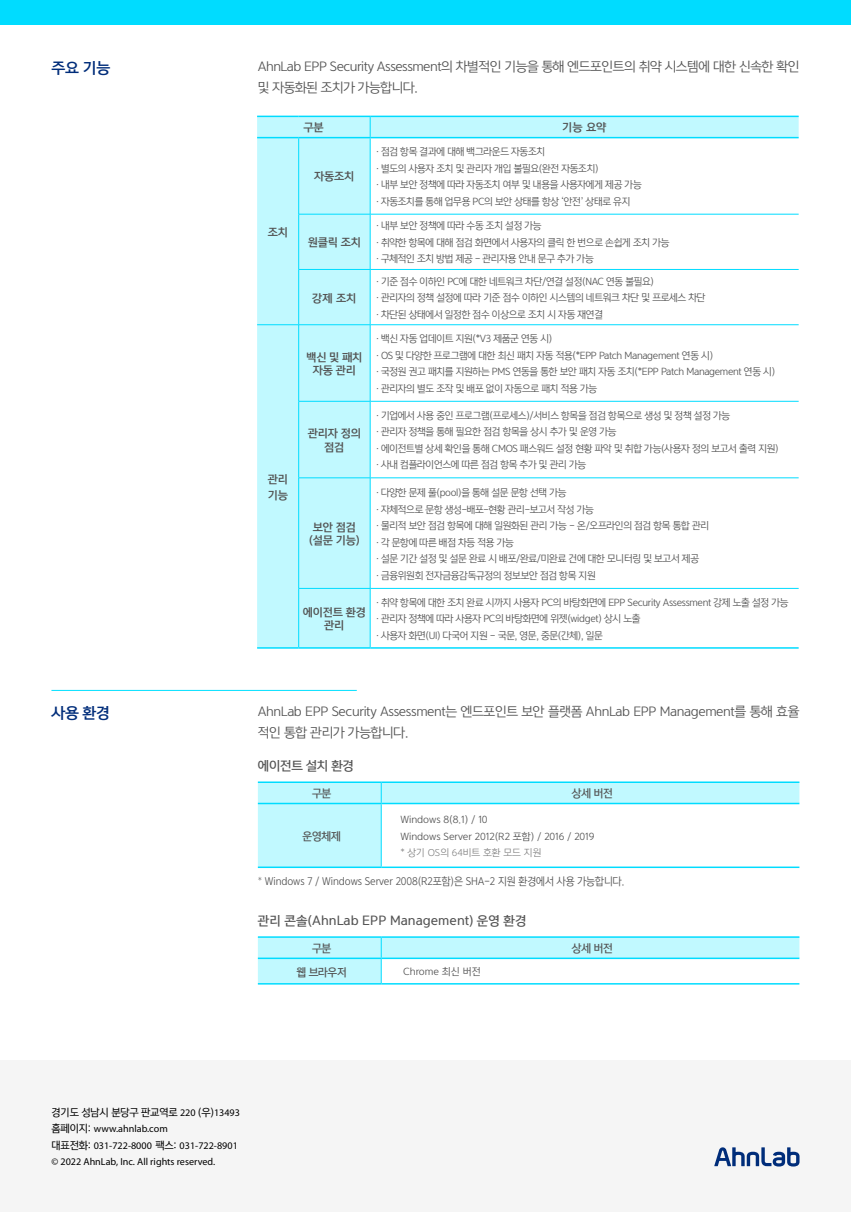
<style>
.page{position:relative;width:851px;height:1212px;background:#fff}
.page>*{position:absolute;margin:0;border:0;box-sizing:border-box;transform-origin:0 0}
.t1{font:14.25px "Yoon Gothic Pro 770";letter-spacing:-.025em;color:#002d7a}
.t2{font:12.75px/21px "Yoon Gothic Pro 740";letter-spacing:-.025em;color:#535353}
.t3{font:12px "Yoon Gothic Pro 760";color:#535353}
.t4{font:10.5px/13.5px "Yoon Gothic Pro 770";letter-spacing:-.03em;color:#535353;text-align:center}
.t5{font:10.5px "Yoon Gothic Pro 740";letter-spacing:-.005em;color:#535353;scale:.92 1}
.t6{font:10.5px "Yoon Gothic Pro 760";letter-spacing:-.03em;color:#535353}
.t7{font:10.2px/16.5px "Myriad Pro";color:#000}
.t8{font:10.2px "Yoon Gothic Pro 750";letter-spacing:-.025em;color:#000}
.t9{font:9.75px/16.5px "Yoon Gothic Pro 740";letter-spacing:-.03em;color:#535353}
.t10{font:9.75px/16.5px "Yoon Gothic Pro 740";color:#535353}
.t11{font:9.75px "Yoon Gothic Pro 730";color:#757575}
.s1{font-family:"Yoon Gothic Pro 720"}
.s2{font-family:"Myriad Pro"}
.s3{font-family:"Yoon Gothic Pro 750"}
</style>
<div class="page">
<hr style="left:51px;top:690px;width:306px;height:1px;background:#00e0ff">
<div style="left:258px;top:783px;width:541px;height:83px;background:#c1f9ff"></div>
<div style="left:381px;top:803px;width:418px;height:64px;background:#fff"></div>
<hr style="left:258px;top:781px;width:123px;height:2px;background:#00dcff">
<svg style="left:381px;top:783px;width:1px;height:20px"></svg>
<hr style="left:381px;top:781px;width:418px;height:2px;background:#00dcff">
<hr style="left:258px;top:803px;width:123px;height:1px;background:#00dcff">
<hr style="left:258px;top:866px;width:123px;height:2px;background:#00dcff">
<hr style="left:381px;top:804px;width:1px;height:62px;background:#00dcff">
<hr style="left:381px;top:803px;width:418px;height:1px;background:#00dcff">
<hr style="left:381px;top:866px;width:418px;height:2px;background:#00dcff">
<hr style="left:258px;top:936px;width:123px;height:2px;background:#00dcff">
<hr style="left:381px;top:936px;width:418px;height:2px;background:#00dcff">
<svg style="left:258px;top:937px;width:541px;height:47px"></svg>
<hr style="left:381px;top:957px;width:418px;height:2px;background:#00dcff">
<hr style="left:381px;top:983px;width:418px;height:1px;background:#00dcff">
<div style="left:257px;top:117px;width:541px;height:530px;background:#c1f9ff"></div>
<svg style="left:371px;top:138px;width:427px;height:509px"></svg>
<div style="left:370px;top:478px;width:428px;height:110px;background:#fff"></div>
<hr style="left:257px;top:116px;width:41px;height:1px;background:#00dcff">
<hr style="left:298px;top:116px;width:72px;height:1px;background:#00dcff">
<svg style="left:370px;top:117px;width:1px;height:20px"></svg>
<hr style="left:370px;top:116px;width:428px;height:1px;background:#00dcff">
<hr style="left:257px;top:137px;width:41px;height:1px;background:#00dcff">
<hr style="left:298px;top:138px;width:1px;height:76px;background:#00dcff">
<hr style="left:298px;top:137px;width:72px;height:1px;background:#00dcff">
<hr style="left:370px;top:138px;width:1px;height:76px;background:#00dcff">
<hr style="left:370px;top:137px;width:428px;height:1px;background:#00dcff">
<hr style="left:298px;top:214px;width:1px;height:55px;background:#00dcff">
<hr style="left:298px;top:214px;width:72px;height:1px;background:#00dcff">
<hr style="left:370px;top:214px;width:1px;height:55px;background:#00dcff">
<hr style="left:370px;top:214px;width:428px;height:1px;background:#00dcff">
<hr style="left:298px;top:270px;width:1px;height:54px;background:#00dcff">
<hr style="left:298px;top:269px;width:72px;height:1px;background:#00dcff">
<hr style="left:370px;top:270px;width:1px;height:54px;background:#00dcff">
<hr style="left:370px;top:269px;width:428px;height:1px;background:#00dcff">
<hr style="left:257px;top:324px;width:41px;height:1px;background:#00dcff">
<hr style="left:298px;top:325px;width:1px;height:76px;background:#00dcff">
<hr style="left:298px;top:324px;width:72px;height:1px;background:#00dcff">
<hr style="left:370px;top:325px;width:1px;height:76px;background:#00dcff">
<hr style="left:370px;top:324px;width:428px;height:1px;background:#00dcff">
<hr style="left:298px;top:401px;width:1px;height:77px;background:#00dcff">
<hr style="left:298px;top:401px;width:72px;height:1px;background:#00dcff">
<hr style="left:370px;top:401px;width:1px;height:77px;background:#00dcff">
<hr style="left:370px;top:401px;width:428px;height:1px;background:#00dcff">
<hr style="left:298px;top:478px;width:1px;height:110px;background:#00dcff">
<hr style="left:298px;top:478px;width:72px;height:1px;background:#00dcff">
<hr style="left:370px;top:478px;width:1px;height:110px;background:#00dcff">
<hr style="left:370px;top:478px;width:428px;height:1px;background:#00dcff">
<hr style="left:257px;top:647px;width:41px;height:2px;background:#00dcff">
<hr style="left:298px;top:589px;width:1px;height:58px;background:#00dcff">
<hr style="left:298px;top:588px;width:72px;height:1px;background:#00dcff">
<hr style="left:298px;top:647px;width:72px;height:2px;background:#00dcff">
<hr style="left:370px;top:589px;width:1px;height:58px;background:#00dcff">
<hr style="left:370px;top:588px;width:428px;height:1px;background:#00dcff">
<hr style="left:370px;top:647px;width:428px;height:2px;background:#00dcff">
<div style="left:0;top:1060px;width:850px;height:152px;background:#f5f5f5"></div>
<svg style="left:714px;top:1147px;width:85px;height:19px"></svg>
<div style="left:0;top:0;width:850px;height:25px;background:#00dcff"></div>
<h1 class="t1" style="left:52px;top:57px;width:60px">주요 기능</h1>
<h2 class="t2" style="left:258px;top:56px;width:543px">AhnLab EPP Security Assessment의 차별적인 기능을 통해 엔드포인트의 취약 시스템에 대한 신속한 확인 및 자동화된 조치가 가능합니다.</h2>
<p class="t4" style="left:303px;top:121px;width:22px">구분</p>
<p class="t4" style="left:562px;top:121px;width:46px">기능 요약</p>
<h1 class="t1" style="left:51px;top:702px;width:60px">사용 환경</h1>
<p class="t4" style="left:268px;top:225px;width:22px">조치</p>
<p class="t4" style="left:268px;top:470px;width:22px;line-height:16.5px;text-align:left">관리 기능</p>
<p class="t4" style="left:314px;top:170px;width:42px">자동조치</p>
<p class="t4" style="left:308px;top:236px;width:55px">원클릭 조치</p>
<p class="t4" style="left:312px;top:291px;width:46px">강제 조치</p>
<p class="t4" style="left:306px;top:350px;width:57px">백신 및 패치 자동 관리</p>
<p class="t4" style="left:308px;top:427px;width:55px">관리자 정의 점검</p>
<p class="t4" style="left:309px;top:520px;width:53px">보안 점검 (설문 기능)</p>
<p class="t9" style="left:376px;top:143px;width:266px">․ 점검 항목 결과에 대해 백그라운드 자동조치<br>․ 별도의 사용자 조치 및 관리자 개입 불필요(완전 자동조치)<br>․ 내부 보안 정책에 따라 자동조치 여부 및 내용을 사용자에게 제공 가능 ․ 자동조치를 통해 업무용 PC의 보안 상태를 항상 ‘안전’ 상태로 유지</p>
<p class="t9" style="left:376px;top:218px;width:294px">․ 내부 보안 정책에 따라 수동 조치 설정 가능<br>․ 취약한 항목에 대해 점검 화면에서 사용자의 클릭 한 번으로 손쉽게 조치 가능 ․ 구체적인 조치 방법 제공 - 관리자용 안내 문구 추가 가능</p>
<p class="t9" style="left:376px;top:273px;width:330px">․ 기준 점수 이하인 PC에 대한 네트워크 차단/연결 설정(NAC 연동 불필요)<br>․ 관리자의 정책 설정에 따라 기준 점수 이하인 시스템의 네트워크 차단 및 프로세스 차단 ․ 차단된 상태에서 일정한 점수 이상으로 조치 시 자동 재연결</p>
<p class="t9" style="left:376px;top:331px;width:400px">․ 백신 자동 업데이트 지원(*V3 제품군 연동 시)<br>․ OS 및 다양한 프로그램에 대한 최신 패치 자동 적용(*EPP Patch Management 연동 시)<br>․ 국정원 권고 패치를 지원하는 PMS 연동을 통한 보안 패치 자동 조치(*EPP Patch Management 연동 시) ․ 관리자의 별도 조작 및 배포 없이 자동으로 패치 적용 가능</p>
<p class="t9" style="left:376px;top:407px;width:403px">․ 기업에서 사용 중인 프로그램(프로세스)/서비스 항목을 점검 항목으로 생성 및 정책 설정 가능<br>․ 관리자 정책을 통해 필요한 점검 항목을 상시 추가 및 운영 가능<br>․ 에이전트별 상세 확인을 통해 CMOS 패스워드 설정 현황 파악 및 취합 가능(사용자 정의 보고서 출력 지원) ․ 사내 컴플라이언스에 따른 점검 항목 추가 및 관리 가능</p>
<p class="t9" style="left:376px;top:484px;width:334px">․ 다양한 문제 풀(pool)을 통해 설문 문항 선택 가능<br>․ 자체적으로 문항 생성-배포-현황 관리-보고서 작성 가능<br>․ 물리적 보안 점검 항목에 대해 일원화된 관리 가능 – 온/오프라인의 점검 항목 통합 관리 ․ 각 문항에 따른 배점 차등 적용 가능<br>․ 설문 기간 설정 및 설문 완료 시 배포/완료/미완료 건에 대한 모니터링 및 보고서 제공<br>․ 금융위원회 전자금융감독규정의 정보보안 점검 항목 지원</p>
<p class="t4" style="left:303px;top:605px;width:64px">에이전트 환경 관리</p>
<p class="t9" style="left:376px;top:594px;width:413px">․ 취약 항목에 대한 조치 완료 시까지 사용자 PC의 바탕화면에 EPP Security Assessment 강제 노출 설정 가능 ․ 관리자 정책에 따라 사용자 PC의 바탕화면에 위젯(widget) 상시 노출<br>․ 사용자 화면(UI) 다국어 지원 – 국문, 영문, 중문(간체), 일문</p>
<h2 class="t2" style="left:258px;top:701px;width:543px">AhnLab EPP Security Assessment는 엔드포인트 보안 플랫폼 AhnLab EPP Management를 통해 효율 적인 통합 관리가 가능합니다.</h2>
<p class="t3" style="left:258px;top:757px;width:98px">에이전트 설치 환경</p>
<p class="t6" style="left:312px;top:786px;width:21px">구분</p>
<p class="t6" style="left:572px;top:786px;width:42px">상세 버전</p>
<p class="t6" style="left:302px;top:829px;width:40px">운영체제</p>
<p class="t10" style="left:400px;top:811px;width:195px">Windows 8(8.1) / 10<br>Windows Server 2012(R2 포함) / 2016 / 2019</p>
<p class="t11" style="left:400px;top:847px;width:143px">* 상기 OS의 64비트 호환 모드 지원</p>
<p class="t5" style="left:258px;top:874px;width:400px"><span class="s1">*</span> Windows 7 / Windows Server 2008(R2포함)은 SHA-2 지원 환경에서 사용 가능합니다.</p>
<p class="t3" style="left:258px;top:913px;width:270px">관리 콘솔(AhnLab EPP Management) 운영 환경</p>
<p class="t6" style="left:312px;top:941px;width:21px">구분</p>
<p class="t6" style="left:572px;top:941px;width:42px">상세 버전</p>
<p class="t6" style="left:296px;top:964px;width:52px">웹 브라우저</p>
<p class="t10" style="left:403px;top:963px;width:79px">Chrome 최신 버전</p>
<p class="t8" style="left:52px;top:1105px;width:190px">경기도 성남시 분당구 판교역로 <span class="s2">220</span> (우)<span class="s2">13493</span></p>
<p class="t7" style="left:52px;top:1120px;width:188px"><span class="s3">홈페이지:</span> www.ahnlab.com<br><span class="s3">대표전화:</span> 031-722-8000 <span class="s3">팩스:</span> 031-722-8901 © 2022 AhnLab, Inc. All rights reserved.</p>
</div>
